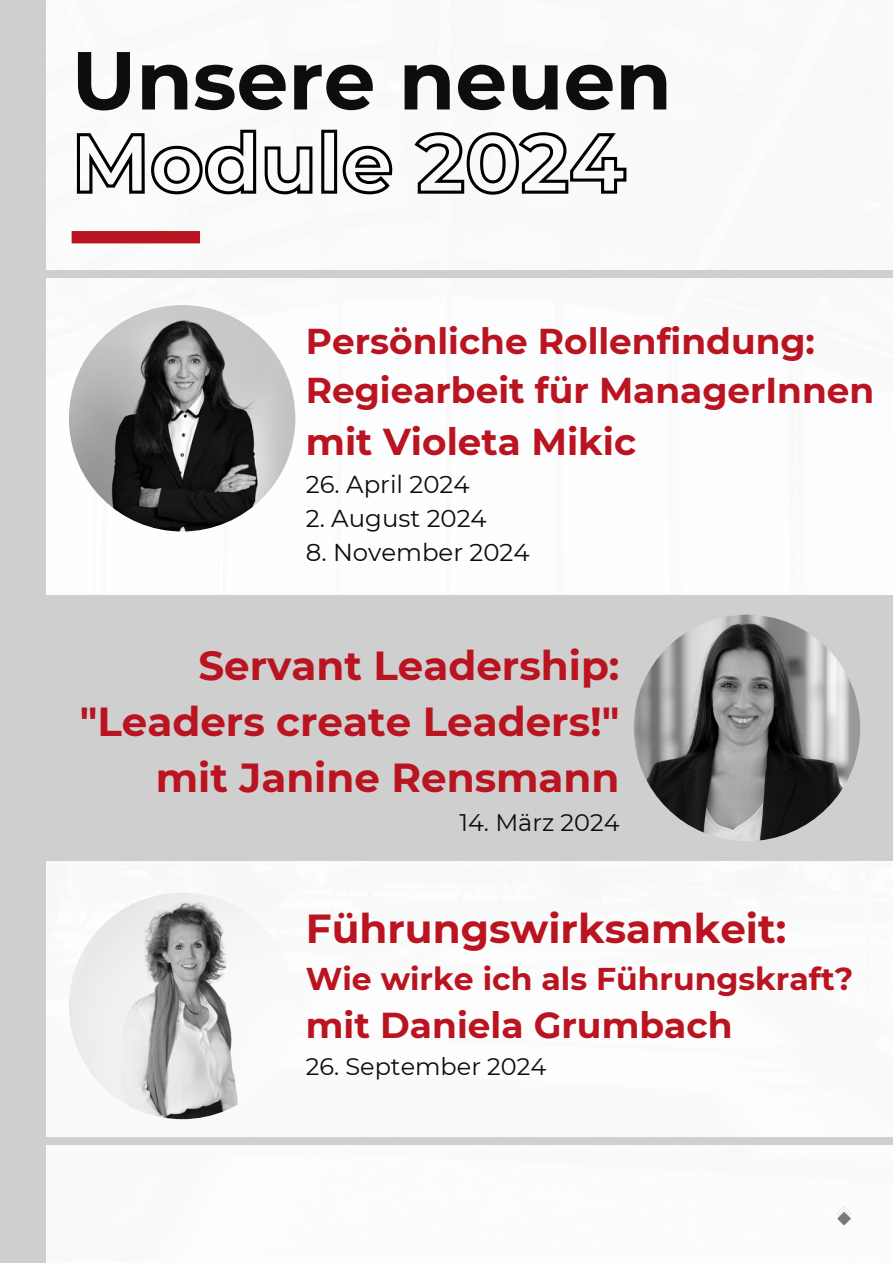
<style>
.page{position:relative;width:893px;height:1264px;background:#fff}
.page>*{position:absolute;margin:0;border:0;box-sizing:border-box;transform-origin:0 0}
.t1{font:700 82.05px "Montserrat";color:#0e0d0d}
.t2{font:700 40.5px/56.2px "Montserrat";color:#ba1421;text-align:right}
.t3{font:700 37.35px "Montserrat";color:#ba1421}
.t4{font:700 36px "Montserrat";color:#ba1421}
.t5{font:700 35.85px/49.5px "Montserrat";color:#ba1421}
.t6{font:700 31.5px "Montserrat";color:#ba1421}
.t7{font:24.45px "Montserrat";color:#0e0d0d}
.t8{font:24px "Montserrat";color:#0e0d0d}
</style>
<div class="page">
<div style="left:0;top:595px;width:892px;height:265px;background:#d0cfd0"></div>
<div style="left:0;top:0;width:45px;height:1262px;background:#d0cfd0"></div>
<div style="left:72px;top:231px;width:128px;height:12px;background:#ba1421"></div>
<svg style="left:837px;top:1211px;width:13px;height:14px"></svg>
<svg style="left:837px;top:1206px;width:13px;height:16px"></svg>
<img style="left:69px;top:305px;width:226px;height:226px;border-radius:50%">
<svg style="left:76px;top:129px;width:551px;height:66px"></svg>
<img style="left:633px;top:614px;width:227px;height:227px;border-radius:50%">
<img style="left:69px;top:892px;width:226px;height:227px;border-radius:50%">
<div style="left:0;top:1137px;width:892px;height:7px;background:#d0cfd0"></div>
<div style="left:0;top:270px;width:892px;height:8px;background:#d0cfd0"></div>
<p class="t1" style="left:72px;top:30px;width:602px">Unsere neuen</p>
<p class="t5" style="left:306px;top:316px;width:570px">Persönliche Rollenfindung:<br>Regiearbeit für ManagerInnen</p>
<p class="t3" style="left:306px;top:418px;width:332px">mit Violeta Mikic</p>
<p class="t7" style="left:306px;top:469px;width:165px">26. April 2024</p>
<p class="t7" style="left:306px;top:503px;width:182px">2. August 2024</p>
<p class="t7" style="left:306px;top:537px;width:225px">8. November 2024</p>
<p class="t2" style="left:80px;top:637px;width:541px">Servant Leadership: "Leaders create Leaders!" mit Janine Rensmann</p>
<p class="t8" style="left:459px;top:807px;width:162px">14. März 2024</p>
<p class="t2" style="left:306px;top:900px;width:482px">Führungswirksamkeit:</p>
<p class="t6" style="left:306px;top:959px;width:549px">Wie wirke ich als Führungskraft?</p>
<p class="t4" style="left:306px;top:1003px;width:428px">mit Daniela Grumbach</p>
<p class="t8" style="left:306px;top:1051px;width:242px">26. September 2024</p>
</div>
